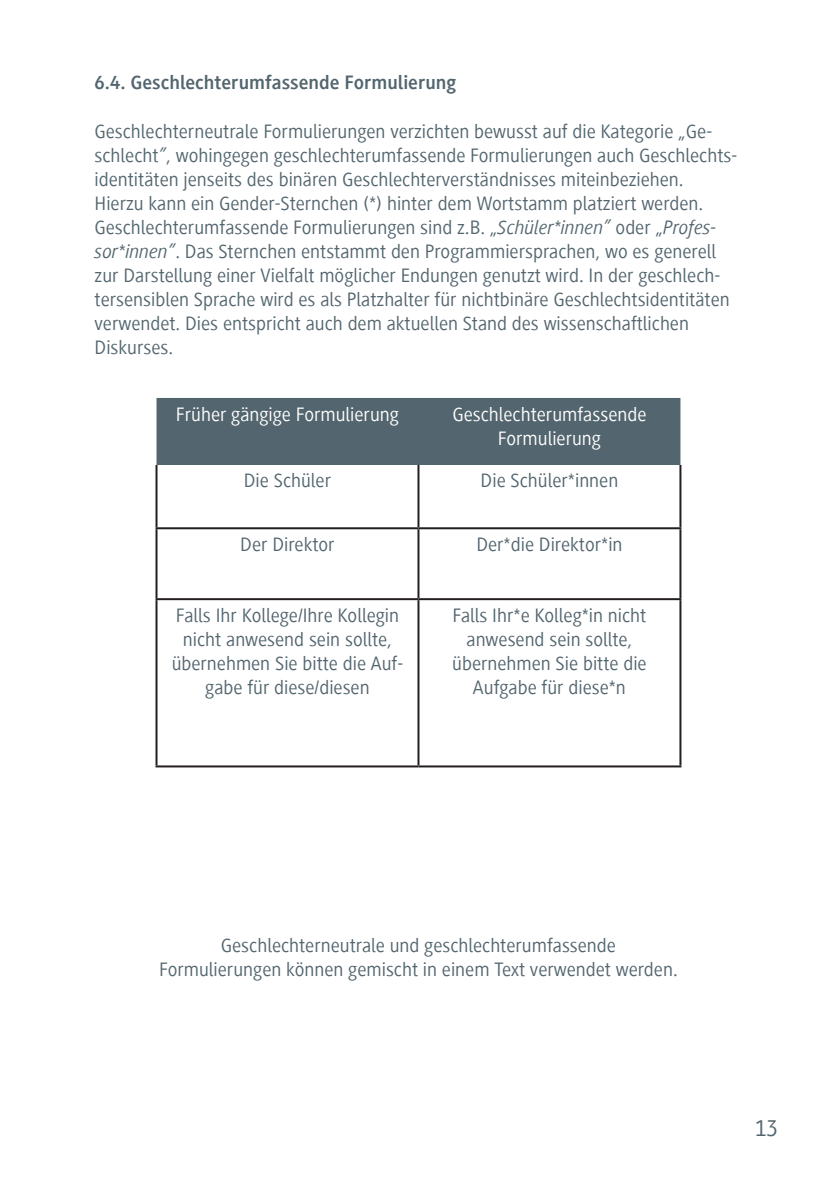
<style>
.page{position:relative;width:840px;height:1191px;background:#fff}
.page>*{position:absolute;margin:0;border:0;box-sizing:border-box;transform-origin:0 0}
.t1{font:24px "Generis Sans Com";color:#53656e}
.t2{font:20px/24px "Generis Sans Com";color:#53656e}
.t3{font:20px "Generis Sans Com";color:#fff}
.t4{font:700 20px "Generis Sans Com";color:#53656e}
.s1{font-style:italic}
</style>
<div class="page">
<div style="left:156px;top:398px;width:524px;height:67px;background:#53656e"></div>
<hr style="left:155px;top:465px;width:2px;height:62px;background:#231f20">
<hr style="left:417px;top:465px;width:2px;height:62px;background:#231f20">
<hr style="left:679px;top:465px;width:2px;height:62px;background:#231f20">
<hr style="left:155px;top:527px;width:263px;height:2px;background:#231f20">
<hr style="left:155px;top:529px;width:2px;height:69px;background:#231f20">
<hr style="left:418px;top:527px;width:263px;height:2px;background:#231f20">
<hr style="left:417px;top:529px;width:2px;height:69px;background:#231f20">
<hr style="left:679px;top:529px;width:2px;height:69px;background:#231f20">
<hr style="left:155px;top:598px;width:263px;height:2px;background:#231f20">
<hr style="left:155px;top:600px;width:2px;height:165px;background:#231f20">
<hr style="left:418px;top:598px;width:263px;height:2px;background:#231f20">
<hr style="left:417px;top:600px;width:2px;height:165px;background:#231f20">
<hr style="left:679px;top:600px;width:2px;height:165px;background:#231f20">
<hr style="left:155px;top:765px;width:263px;height:2px;background:#231f20">
<hr style="left:418px;top:765px;width:263px;height:2px;background:#231f20">
<p class="t4" style="left:94px;top:72px;width:363px">6.4. Geschlechterumfassende Formulierung</p>
<p class="t2" style="left:94px;top:119px;width:643px">Geschlechterneutrale Formulierungen verzichten bewusst auf die Kategorie „Ge&shy;schlecht<span class="s1">”</span>, wohingegen geschlechterumfassende Formulierungen auch Geschlechts&shy;identitäten jenseits des binären Geschlechterverständnisses miteinbeziehen.<br>Hierzu kann ein Gender-Sternchen (*) hinter dem Wortstamm platziert werden.<br>Geschlechterumfassende Formulierungen sind z.B. „<span class="s1">Schüler*innen”</span> oder „<span class="s1">Profes&shy;sor*innen”</span>. Das Sternchen entstammt den Programmiersprachen, wo es generell zur Darstellung einer Vielfalt möglicher Endungen genutzt wird. In der geschlech&shy;tersensiblen Sprache wird es als Platzhalter für nichtbinäre Geschlechtsidentitäten verwendet. Dies entspricht auch dem aktuellen Stand des wissenschaftlichen Diskurses.</p>
<p class="t3" style="left:176px;top:403px;width:224px">Früher gängige Formulierung</p>
<p class="t3" style="left:452px;top:403px;width:195px">Geschlechterumfassende</p>
<p class="t3" style="left:497px;top:427px;width:105px">Formulierung</p>
<p class="t2" style="left:244px;top:468px;width:89px">Die Schüler</p>
<p class="t2" style="left:480px;top:468px;width:139px">Die Schüler*innen</p>
<p class="t2" style="left:240px;top:532px;width:96px">Der Direktor</p>
<p class="t2" style="left:476px;top:532px;width:148px">Der*die Direktor*in</p>
<p class="t2" style="left:171px;top:603px;width:233px;text-align:center">Falls Ihr Kollege/Ihre Kollegin nicht anwesend sein sollte, übernehmen Sie bitte die Auf&shy;gabe für diese/diesen</p>
<p class="t2" style="left:452px;top:603px;width:195px">Falls Ihr*e Kolleg*in nicht</p>
<p class="t2" style="left:466px;top:627px;width:167px">anwesend sein sollte,</p>
<p class="t2" style="left:452px;top:651px;width:196px">übernehmen Sie bitte die</p>
<p class="t2" style="left:472px;top:675px;width:154px">Aufgabe für diese*n</p>
<p class="t2" style="left:221px;top:933px;width:396px">Geschlechterneutrale und geschlechterumfassende</p>
<p class="t2" style="left:159px;top:957px;width:520px">Formulierungen können gemischt in einem Text verwendet werden.</p>
<p class="t1" style="left:754px;top:1115px;width:24px">13</p>
</div>
